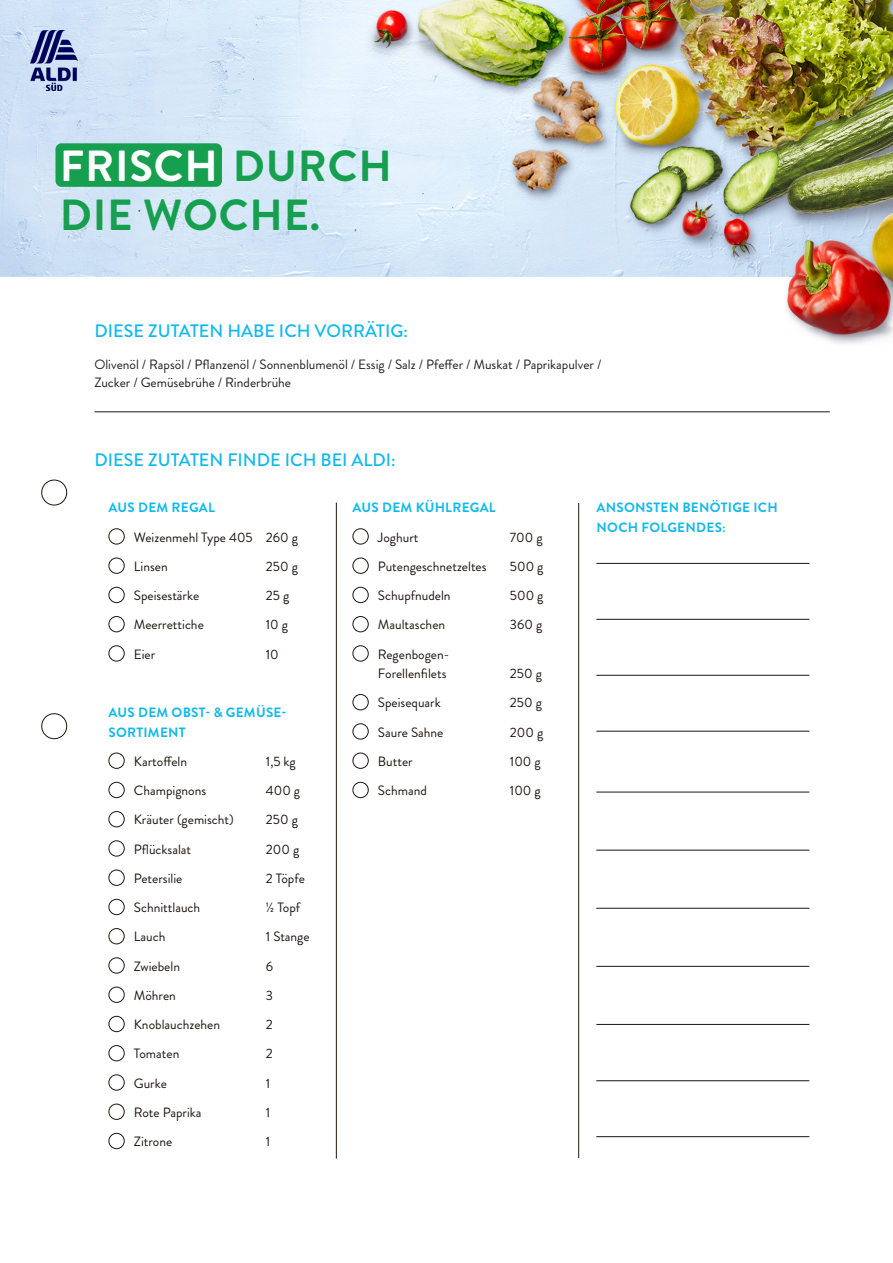
<style>
.page{position:relative;width:893px;height:1263px;background:#fff}
.page>*{position:absolute;margin:0;border:0;box-sizing:border-box;transform-origin:0 0}
.Naehrwerte_Liste{font:700 43.5px/48.8px "Brandon Grotesque";letter-spacing:.02em;color:#169f4e}
.txt{font:500 18px "Brandon Grotesque";color:#12b8ed}
.Zutatenliste_Woche{font:13.5px "Brandon Grotesque";color:#1d160f}
.txt-2{font:13.5px/18px "Brandon Grotesque";color:#231f20}
.Zutatenliste_Woche-2{font:700 13.5px/19.5px "Brandon Grotesque";letter-spacing:.02em;color:#12b8ed}
.Headline_2{font:700 13.5px "Brandon Grotesque";letter-spacing:.02em;color:#12b8ed}
.s1{color:#fff}
</style>
<div class="page">
<img style="left:0;top:1px;width:893px;height:411px">
<hr style="left:336px;top:503px;width:1px;height:655px;background:#1d160f">
<hr style="left:578px;top:503px;width:1px;height:655px;background:#1d160f">
<hr style="left:94px;top:412px;width:736px;height:1px;background:#1d160f">
<div style="left:42px;top:480px;width:25px;height:25px;border:1px solid #1d160f;border-radius:50%"></div>
<div style="left:42px;top:713px;width:25px;height:26px;border:1px solid #1d160f;border-radius:50%"></div>
<div style="left:56px;top:143px;width:166px;height:44px;background:#169f4e;border-radius:6px"></div>
<img style="left:30px;top:30px;width:47px;height:60px">
<div style="left:108px;top:528px;width:17px;height:17px;border:1px solid #1d160f;border-radius:50%"></div>
<div style="left:108px;top:557px;width:17px;height:17px;border:1px solid #1d160f;border-radius:50%"></div>
<div style="left:108px;top:587px;width:17px;height:16px;border:1px solid #1d160f;border-radius:50%"></div>
<div style="left:108px;top:616px;width:17px;height:16px;border:1px solid #1d160f;border-radius:50%"></div>
<div style="left:108px;top:645px;width:17px;height:17px;border:1px solid #1d160f;border-radius:50%"></div>
<div style="left:108px;top:752px;width:17px;height:17px;border:1px solid #1d160f;border-radius:50%"></div>
<div style="left:108px;top:782px;width:17px;height:16px;border:1px solid #1d160f;border-radius:50%"></div>
<div style="left:108px;top:811px;width:17px;height:16px;border:1px solid #1d160f;border-radius:50%"></div>
<div style="left:108px;top:840px;width:17px;height:17px;border:1px solid #1d160f;border-radius:50%"></div>
<div style="left:108px;top:869px;width:17px;height:17px;border:1px solid #1d160f;border-radius:50%"></div>
<div style="left:108px;top:899px;width:17px;height:16px;border:1px solid #1d160f;border-radius:50%"></div>
<div style="left:108px;top:928px;width:17px;height:16px;border:1px solid #1d160f;border-radius:50%"></div>
<div style="left:108px;top:957px;width:17px;height:17px;border:1px solid #1d160f;border-radius:50%"></div>
<div style="left:108px;top:986px;width:17px;height:17px;border:1px solid #1d160f;border-radius:50%"></div>
<div style="left:108px;top:1016px;width:17px;height:16px;border:1px solid #1d160f;border-radius:50%"></div>
<div style="left:108px;top:1045px;width:17px;height:16px;border:1px solid #1d160f;border-radius:50%"></div>
<div style="left:108px;top:1074px;width:17px;height:17px;border:1px solid #1d160f;border-radius:50%"></div>
<div style="left:108px;top:1103px;width:17px;height:17px;border:1px solid #1d160f;border-radius:50%"></div>
<div style="left:108px;top:1133px;width:17px;height:16px;border:1px solid #1d160f;border-radius:50%"></div>
<div style="left:352px;top:528px;width:17px;height:17px;border:1px solid #1d160f;border-radius:50%"></div>
<div style="left:352px;top:557px;width:17px;height:17px;border:1px solid #1d160f;border-radius:50%"></div>
<div style="left:352px;top:587px;width:17px;height:16px;border:1px solid #1d160f;border-radius:50%"></div>
<div style="left:352px;top:616px;width:17px;height:16px;border:1px solid #1d160f;border-radius:50%"></div>
<div style="left:352px;top:645px;width:17px;height:17px;border:1px solid #1d160f;border-radius:50%"></div>
<div style="left:352px;top:694px;width:17px;height:16px;border:1px solid #1d160f;border-radius:50%"></div>
<div style="left:352px;top:723px;width:17px;height:17px;border:1px solid #1d160f;border-radius:50%"></div>
<div style="left:352px;top:752px;width:17px;height:17px;border:1px solid #1d160f;border-radius:50%"></div>
<div style="left:352px;top:782px;width:17px;height:16px;border:1px solid #1d160f;border-radius:50%"></div>
<hr style="left:596px;top:792px;width:213px;height:1px;background:#1d160f">
<hr style="left:596px;top:850px;width:213px;height:1px;background:#1d160f">
<hr style="left:596px;top:966px;width:213px;height:1px;background:#1d160f">
<hr style="left:596px;top:908px;width:213px;height:1px;background:#1d160f">
<hr style="left:596px;top:1024px;width:213px;height:1px;background:#1d160f">
<hr style="left:596px;top:731px;width:213px;height:1px;background:#1d160f">
<hr style="left:596px;top:1080px;width:213px;height:1px;background:#1d160f">
<hr style="left:596px;top:1136px;width:213px;height:1px;background:#1d160f">
<hr style="left:596px;top:675px;width:213px;height:1px;background:#1d160f">
<hr style="left:596px;top:563px;width:213px;height:1px;background:#1d160f">
<hr style="left:596px;top:619px;width:213px;height:1px;background:#1d160f">
<p class="Naehrwerte_Liste" style="left:60px;top:142px;width:334px"><span class="s1">FRISCH</span> DURCH<br>DIE WOCHE.</p>
<p class="txt" style="left:95px;top:319px;width:315px">DIESE ZUTATEN HABE ICH VORRÄTIG:</p>
<p class="txt-2" style="left:94px;top:355px;width:508px">Olivenöl / Rapsöl / Pflanzenöl / Sonnenblumenöl / Essig / Salz / Pfeffer / Muskat / Paprikapulver /<br>Zucker / Gemüsebrühe / Rinderbrühe</p>
<p class="txt" style="left:94px;top:448px;width:303px">DIESE ZUTATEN FINDE ICH BEI ALDI:</p>
<p class="Headline_2" style="left:109px;top:498px;width:108px">AUS DEM REGAL</p>
<p class="Zutatenliste_Woche" style="left:134px;top:528px;width:166px">Weizenmehl Type 405 260 g</p>
<p class="Zutatenliste_Woche" style="left:134px;top:557px;width:35px">Linsen</p>
<p class="Zutatenliste_Woche" style="left:266px;top:557px;width:33px">250 g</p>
<p class="Zutatenliste_Woche" style="left:134px;top:586px;width:67px">Speisestärke</p>
<p class="Zutatenliste_Woche" style="left:266px;top:586px;width:25px">25 g</p>
<p class="Zutatenliste_Woche" style="left:134px;top:615px;width:71px">Meerrettiche</p>
<p class="Zutatenliste_Woche" style="left:266px;top:615px;width:24px">10 g</p>
<p class="Zutatenliste_Woche" style="left:134px;top:645px;width:23px">Eier</p>
<p class="Zutatenliste_Woche" style="left:266px;top:645px;width:14px">10</p>
<p class="Zutatenliste_Woche-2" style="left:109px;top:703px;width:179px">AUS DEM OBST- &amp; GEMÜSE-<br>SORTIMENT</p>
<p class="Zutatenliste_Woche" style="left:134px;top:752px;width:55px">Kartoffeln</p>
<p class="Zutatenliste_Woche" style="left:266px;top:752px;width:31px">1,5 kg</p>
<p class="Zutatenliste_Woche" style="left:134px;top:781px;width:74px">Champignons</p>
<p class="Zutatenliste_Woche" style="left:266px;top:781px;width:36px">400 g</p>
<p class="Zutatenliste_Woche" style="left:134px;top:810px;width:101px">Kräuter (gemischt)</p>
<p class="Zutatenliste_Woche" style="left:266px;top:810px;width:33px">250 g</p>
<p class="Zutatenliste_Woche" style="left:134px;top:840px;width:59px">Pflücksalat</p>
<p class="Zutatenliste_Woche" style="left:266px;top:840px;width:35px">200 g</p>
<p class="Zutatenliste_Woche" style="left:134px;top:869px;width:50px">Petersilie</p>
<p class="Zutatenliste_Woche" style="left:266px;top:869px;width:41px">2 Töpfe</p>
<p class="Zutatenliste_Woche" style="left:134px;top:898px;width:68px">Schnittlauch</p>
<p class="Zutatenliste_Woche" style="left:266px;top:898px;width:36px">½ Topf</p>
<p class="Zutatenliste_Woche" style="left:134px;top:927px;width:33px">Lauch</p>
<p class="Zutatenliste_Woche" style="left:266px;top:927px;width:45px">1 Stange</p>
<p class="Zutatenliste_Woche" style="left:134px;top:957px;width:48px">Zwiebeln</p>
<p class="Zutatenliste_Woche" style="left:266px;top:957px;width:9px">6</p>
<p class="Zutatenliste_Woche" style="left:134px;top:986px;width:44px">Möhren</p>
<p class="Zutatenliste_Woche" style="left:266px;top:986px;width:9px">3</p>
<p class="Zutatenliste_Woche" style="left:134px;top:1015px;width:88px">Knoblauchzehen</p>
<p class="Zutatenliste_Woche" style="left:266px;top:1015px;width:9px">2</p>
<p class="Zutatenliste_Woche" style="left:134px;top:1044px;width:47px">Tomaten</p>
<p class="Zutatenliste_Woche" style="left:266px;top:1044px;width:9px">2</p>
<p class="Zutatenliste_Woche" style="left:134px;top:1074px;width:34px">Gurke</p>
<p class="Zutatenliste_Woche" style="left:266px;top:1074px;width:6px">1</p>
<p class="Zutatenliste_Woche" style="left:134px;top:1103px;width:69px">Rote Paprika</p>
<p class="Zutatenliste_Woche" style="left:266px;top:1103px;width:6px">1</p>
<p class="Zutatenliste_Woche" style="left:134px;top:1132px;width:40px">Zitrone</p>
<p class="Zutatenliste_Woche" style="left:266px;top:1132px;width:6px">1</p>
<p class="Zutatenliste_Woche-2" style="left:353px;top:498px;width:145px">AUS DEM KÜHLREGAL</p>
<p class="Zutatenliste_Woche" style="left:378px;top:528px;width:42px">Joghurt</p>
<p class="Zutatenliste_Woche" style="left:510px;top:528px;width:34px">700 g</p>
<p class="Zutatenliste_Woche" style="left:378px;top:557px;width:110px">Putengeschnetzeltes</p>
<p class="Zutatenliste_Woche" style="left:510px;top:557px;width:35px">500 g</p>
<p class="Zutatenliste_Woche" style="left:378px;top:586px;width:74px">Schupfnudeln</p>
<p class="Zutatenliste_Woche" style="left:510px;top:586px;width:35px">500 g</p>
<p class="Zutatenliste_Woche" style="left:378px;top:615px;width:69px">Maultaschen</p>
<p class="Zutatenliste_Woche" style="left:510px;top:615px;width:34px">360 g</p>
<p class="Zutatenliste_Woche" style="left:378px;top:645px;width:73px">Regenbogen-</p>
<p class="Zutatenliste_Woche" style="left:378px;top:664px;width:70px">Forellenfilets</p>
<p class="Zutatenliste_Woche" style="left:510px;top:664px;width:33px">250 g</p>
<p class="Zutatenliste_Woche" style="left:378px;top:693px;width:64px">Speisequark</p>
<p class="Zutatenliste_Woche" style="left:510px;top:693px;width:33px">250 g</p>
<p class="Zutatenliste_Woche" style="left:378px;top:723px;width:67px">Saure Sahne</p>
<p class="Zutatenliste_Woche" style="left:510px;top:723px;width:35px">200 g</p>
<p class="Zutatenliste_Woche" style="left:378px;top:752px;width:36px">Butter</p>
<p class="Zutatenliste_Woche" style="left:510px;top:752px;width:32px">100 g</p>
<p class="Zutatenliste_Woche" style="left:378px;top:781px;width:50px">Schmand</p>
<p class="Zutatenliste_Woche" style="left:510px;top:781px;width:32px">100 g</p>
<p class="Zutatenliste_Woche-2" style="left:597px;top:498px;width:183px">ANSONSTEN BENÖTIGE ICH<br>NOCH FOLGENDES:</p>
</div>
